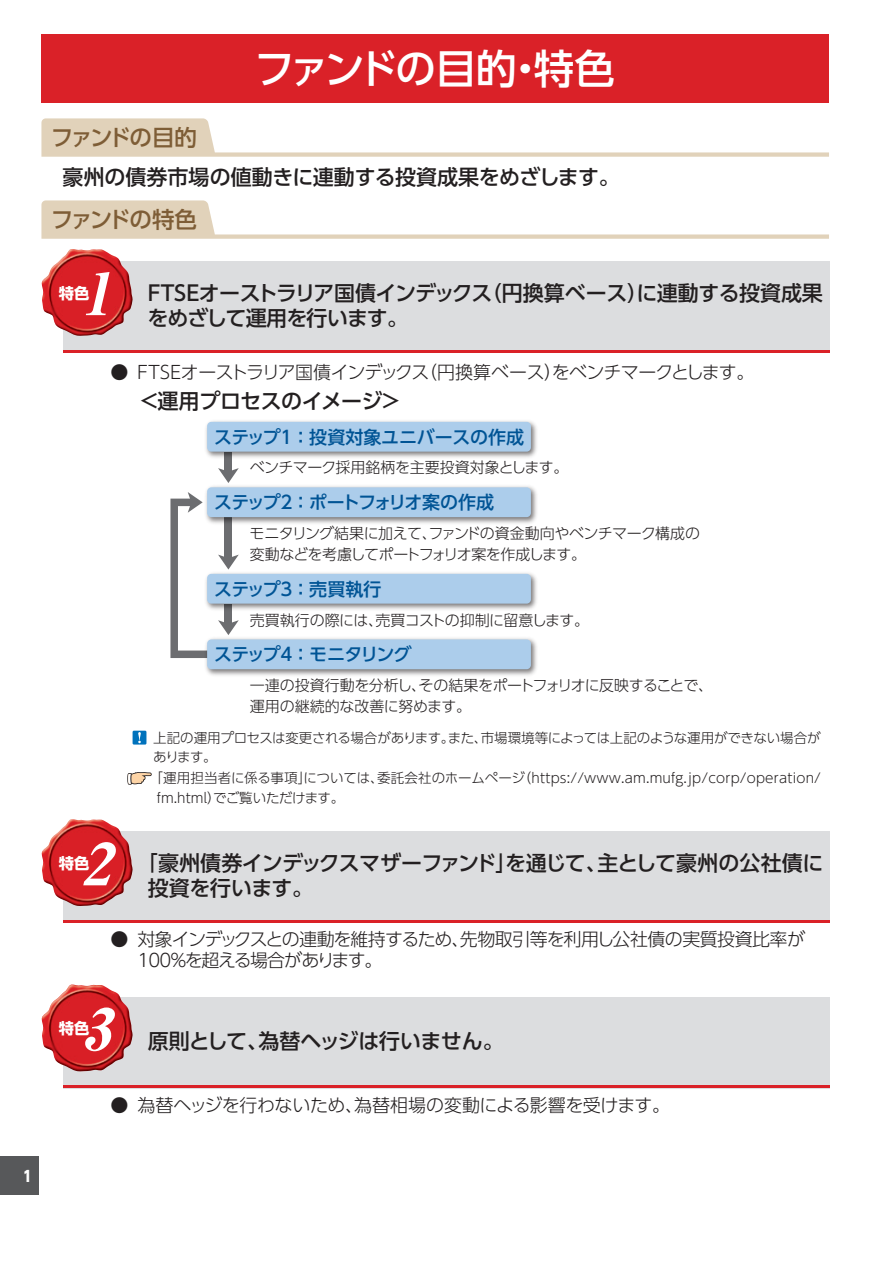
<style>
.page{position:relative;width:893px;height:1263px;background:#fff}
.page>*{position:absolute;margin:0;border:0;box-sizing:border-box;transform-origin:0 0}
.t1{font:italic 58.5px "Midashi Min Pr 5 MA31";color:#fff;scale:1.04 1}
.t2{font:500 40.5px "UD Shin Go Pro";letter-spacing:-.06em;color:#fff}
.t3{font:500 22.5px "UD Shin Go Pro";letter-spacing:-.095em;color:#7e5d36}
.t4{font:500 21px/25.5px "UD Shin Go Pro";letter-spacing:-.03em;color:#231f20}
.t5{font:500 21px "UD Shin Go Pro";color:#231f20}
.t6{font:300 18px/21px "UD Shin Go Pro";letter-spacing:-.05em;color:#231f20}
.t7{font:300 18px "UD Shin Go Pro";letter-spacing:-.03em;color:#231f20}
.t8{font:500 18px "UD Shin Go Pro";letter-spacing:-.105em;color:#005495}
.t9{font:500 18px "UD Shin Go Pro";letter-spacing:-.01em;color:#005495}
.t10{font:500 18px "UD Shin Go Pro";letter-spacing:-.045em;color:#005495}
.t11{font:700 15.3px "UD Shin Go Pro";color:#fff}
.t12{font:300 15px/21px "UD Shin Go Pro";letter-spacing:-.03em;color:#231f20}
.t13{font:800 15px "UD Shin Go Pro";color:#fff;scale:.9 1}
.t14{font:300 13.5px/19.5px "UD Shin Go Pro";color:#231f20}
.t15{font:300 13.5px/19.5px "UD Shin Go Pro";letter-spacing:-.02em;color:#231f20}
</style>
<div class="page">
<div style="left:0;top:1157px;width:38px;height:38px;background:#57585a"></div>
<div style="left:41px;top:35px;width:788px;height:68px;background:#da2128"></div>
<svg style="left:41px;top:118px;width:788px;height:39px"></svg>
<svg style="left:41px;top:200px;width:788px;height:39px"></svg>
<div style="left:63px;top:261px;width:766px;height:92px;background:#dcdddf"></div>
<hr style="left:63px;top:350px;width:766px;height:3px;background:#da2128">
<img style="left:41px;top:249px;width:92px;height:87px">
<div style="left:225px;top:452px;width:7px;height:20px;background:#6c6d70"></div>
<svg style="left:218px;top:468px;width:21px;height:15px"></svg>
<svg style="left:170px;top:492px;width:69px;height:166px"></svg>
<img style="left:205px;top:421px;width:332px;height:40px">
<div style="left:207px;top:422px;width:324px;height:30px;background:#accdeb;border-radius:4px"></div>
<img style="left:203px;top:486px;width:334px;height:40px">
<div style="left:207px;top:487px;width:324px;height:30px;background:#accdeb;border-radius:4px"></div>
<img style="left:203px;top:569px;width:334px;height:44px">
<div style="left:207px;top:574px;width:324px;height:30px;background:#accdeb;border-radius:4px"></div>
<img style="left:203px;top:635px;width:334px;height:41px">
<div style="left:207px;top:639px;width:324px;height:30px;background:#accdeb;border-radius:4px"></div>
<div style="left:133px;top:731px;width:13px;height:13px;background:#0072bc"></div>
<svg style="left:138px;top:732px;width:3px;height:11px"></svg>
<svg style="left:127px;top:772px;width:25px;height:13px"></svg>
<div style="left:63px;top:831px;width:766px;height:92px;background:#dcdddf"></div>
<hr style="left:63px;top:920px;width:766px;height:3px;background:#da2128">
<img style="left:41px;top:819px;width:92px;height:87px">
<div style="left:63px;top:997px;width:766px;height:91px;background:#dcdddf"></div>
<hr style="left:63px;top:1085px;width:766px;height:3px;background:#da2128">
<img style="left:41px;top:984px;width:92px;height:88px">
<p class="t13" style="left:23px;top:1163px;width:11px">1</p>
<h2 class="t2" style="left:254px;top:36px;width:362px">ファンドの目的・特色</h2>
<h3 class="t3" style="left:51px;top:119px;width:147px">ファンドの目的</h3>
<h3 class="t5" style="left:62px;top:160px;width:559px">豪州の債券市場の値動きに連動する投資成果をめざします。</h3>
<h3 class="t3" style="left:51px;top:201px;width:148px">ファンドの特色</h3>
<h1 class="t1" style="left:80px;top:248px;width:49px">1</h1>
<h3 class="t4" style="left:144px;top:279px;width:681px">ＦＴＳＥオーストラリア国債インデックス（円換算ベース）に連動する投資成果をめざして運用を行います。</h3>
<p class="t6" style="left:110px;top:361px;width:646px">● ＦＴＳＥオーストラリア国債インデックス（円換算ベース）をベンチマークとします。</p>
<h3 class="t4" style="left:139px;top:387px;width:265px">＜運用プロセスのイメージ＞</h3>
<p class="t9" style="left:214px;top:422px;width:312px">ステップ１ ：投資対象ユニバースの作成</p>
<p class="t11" style="left:59px;top:280px;width:32px">特色</p>
<p class="t12" style="left:250px;top:456px;width:320px">ベンチマーク採用銘柄を主要投資対象とします。</p>
<p class="t8" style="left:214px;top:487px;width:281px">ステップ２ ：ポートフォリオ案の作成</p>
<p class="t12" style="left:250px;top:522px;width:452px">モニタリング結果に加えて、ファンドの資金動向やベンチマーク構成の変動などを考慮してポートフォリオ案を作成します。</p>
<p class="t10" style="left:214px;top:574px;width:169px">ステップ３ ：売買執行</p>
<p class="t12" style="left:250px;top:609px;width:341px">売買執行の際には、売買コストの抑制に留意します。</p>
<p class="t8" style="left:214px;top:640px;width:199px">ステップ４ ：モニタリング</p>
<p class="t12" style="left:250px;top:674px;width:465px">一連の投資行動を分析し、その結果をポートフォリオに反映することで、運用の継続的な改善に努めます。</p>
<p class="t15" style="left:153px;top:727px;width:669px">上記の運用プロセスは変更される場合があります。また、市場環境等によっては上記のような運用ができない場合があります。</p>
<p class="t14" style="left:157px;top:768px;width:665px;text-indent:-7px">「運用担当者に係る事項」については、委託会社のホームページ（https://www.am.mufg.jp/corp/operation/ fm.html）でご覧いただけます。</p>
<h1 class="t1" style="left:80px;top:818px;width:49px">2</h1>
<h3 class="t4" style="left:148px;top:850px;width:677px;text-indent:-11px">「豪州債券インデックスマザーファンド」を通じて、主として豪州の公社債に投資を行います。</h3>
<p class="t6" style="left:137px;top:928px;width:669px;text-indent:-27px">● 対象インデックスとの連動を維持するため、先物取引等を利用し公社債の実質投資比率が<br>100％を超える場合があります。</p>
<p class="t11" style="left:59px;top:851px;width:32px">特色</p>
<h1 class="t1" style="left:80px;top:984px;width:49px">3</h1>
<p class="t11" style="left:59px;top:1016px;width:32px">特色</p>
<h3 class="t4" style="left:148px;top:1028px;width:357px">原則として、為替ヘッジは行いません。</h3>
<p class="t7" style="left:110px;top:1090px;width:561px">● 為替ヘッジを行わないため、為替相場の変動による影響を受けます。</p>
</div>
